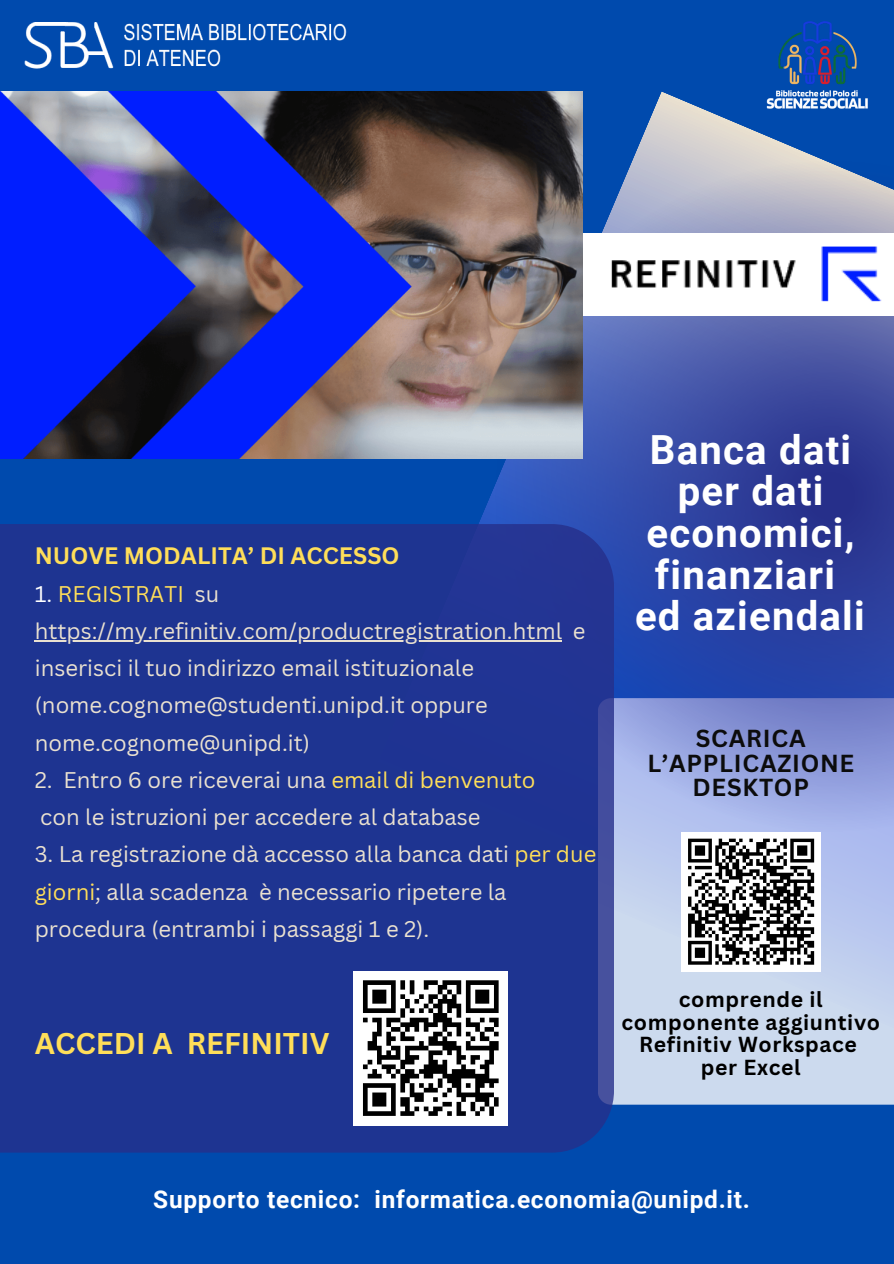
<style>
.page{position:relative;width:894px;height:1264px;background:#fff}
.page>*{position:absolute;margin:0;border:0;box-sizing:border-box;transform-origin:0 0}
.t1{font:700 40.05px/41.7px "Roboto";letter-spacing:.03em;color:#fff;text-align:center}
.t2{font:700 29.1px "Canva Sans";color:#ffde59}
.t3{font:700 24.45px "Roboto";letter-spacing:.03em;color:#fff}
.t4{font:700 24px/24.8px "Canva Sans";letter-spacing:.03em;color:#0c0c0c;text-align:center}
.t5{font:700 23.1px "Canva Sans";color:#ffde59}
.t6{font:22.05px/37.2px "Canva Sans";color:#eae1d0}
.t7{font:700 21.15px/22.4px "Canva Sans";letter-spacing:.03em;color:#000;text-align:center}
.s1{color:#fff}
.s2{color:#ffde59}
</style>
<div class="page">
<div style="left:0;top:0;width:893px;height:1263px;background:#004aad"></div>
<svg style="left:360px;top:91px;width:533px;height:1013px;fill:#ccdaee"></svg>
<svg style="left:464px;top:130px;width:429px;height:731px;background:#586cb7"></svg>
<div style="left:0;top:524px;width:614px;height:628px;background:#1e3491"></div>
<img style="left:582px;top:234px;width:311px;height:82px">
<img style="left:0;top:91px;width:582px;height:367px">
<div style="left:353px;top:970px;width:155px;height:155px;background:#fff"></div>
<svg style="left:363px;top:980px;width:136px;height:136px"></svg>
<div style="left:681px;top:831px;width:139px;height:140px;background:#fff"></div>
<svg style="left:688px;top:838px;width:127px;height:127px"></svg>
<img style="left:752px;top:21px;width:130px;height:110px">
<hr style="left:35px;top:640px;width:527px;height:2px;background:#eae1d0">
<img style="left:24px;top:22px;width:323px;height:47px">
<p class="t5" style="left:35px;top:539px;width:366px">NUOVE MODALITA’ DI ACCESSO</p>
<p class="t6" style="left:35px;top:574px;width:552px"><span class="s1">1.</span> <span class="s2">REGISTRATI</span> su https://my.refinitiv.com/productregistration.html e inserisci il tuo indirizzo email istituzionale (nome.cognome@studenti.unipd.it oppure nome.cognome@unipd.it)</p>
<p class="t6" style="left:35px;top:760px;width:502px">2. Entro 6 ore riceverai una <span class="s2">email di benvenuto </span>con le istruzioni per accedere al database</p>
<p class="t6" style="left:35px;top:835px;width:563px">3. La registrazione dà accesso alla banca dati <span class="s2">per due giorni</span>; alla scadenza è necessario ripetere la procedura (entrambi i passaggi 1 e 2).</p>
<p class="t2" style="left:35px;top:1022px;width:296px">ACCEDI A REFINITIV</p>
<p class="t1" style="left:646px;top:429px;width:209px">Banca dati per dati economici, finanziari</p>
<p class="t1" style="left:634px;top:596px;width:231px">ed aziendali</p>
<p class="t4" style="left:647px;top:725px;width:208px">SCARICA<br>L’APPLICAZIONE<br>DESKTOP</p>
<p class="t7" style="left:621px;top:988px;width:260px">comprende il componente aggiuntivo<br>Refinitiv Workspace</p>
<p class="t7" style="left:700px;top:1055px;width:101px">per Excel</p>
<p class="t3" style="left:153px;top:1185px;width:598px">Supporto tecnico: informatica.economia@unipd.it.</p>
</div>
